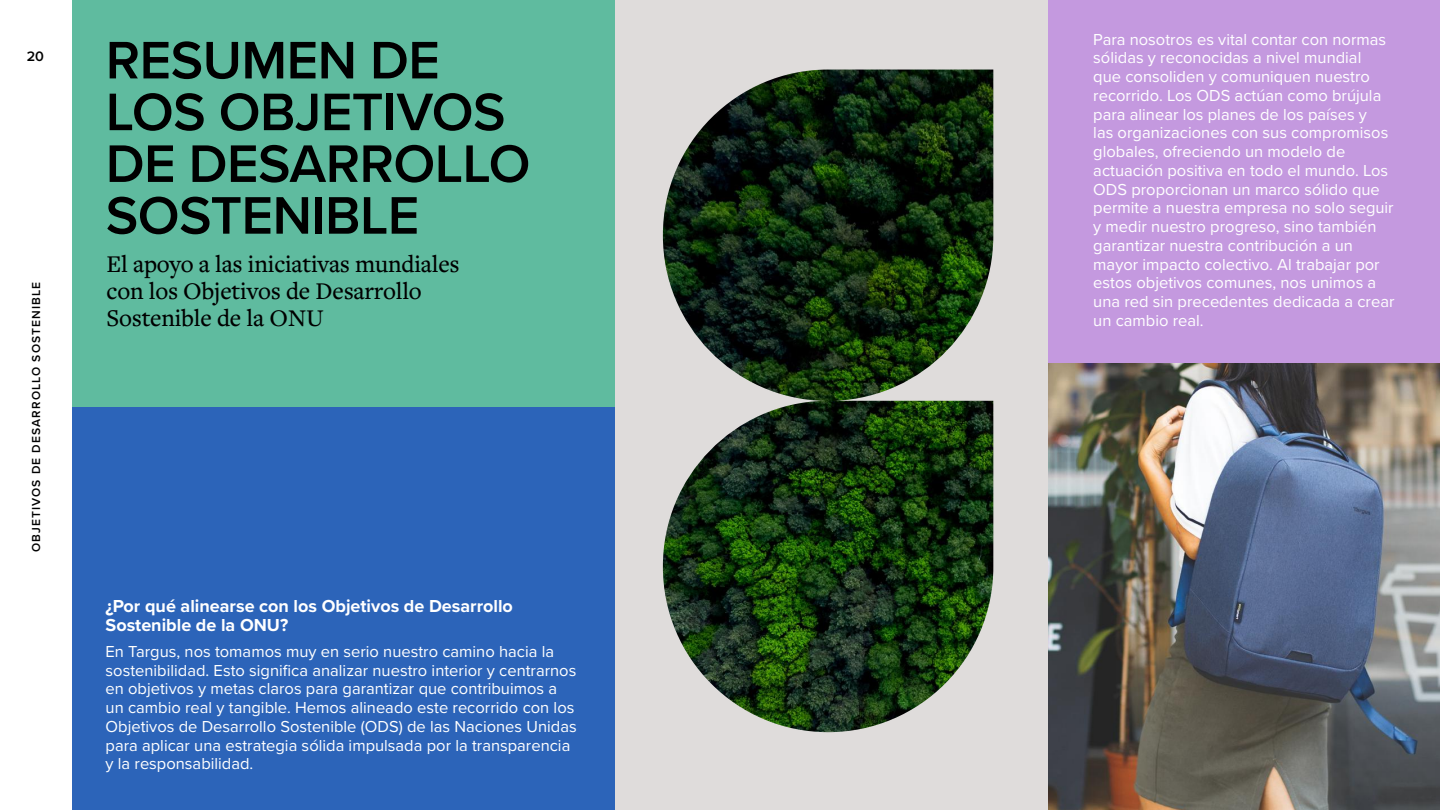
<style>
.page{position:relative;width:1440px;height:810px;background:#fff}
.page>*{position:absolute;margin:0;border:0;box-sizing:border-box;transform-origin:0 0}
.t1{font:600 54.75px/51.8px "Proxima Nova";letter-spacing:-.01em;color:#000}
.t2{font:500 24.9px/27px "Freight Text Pro";letter-spacing:-.01em;color:#000}
.t3{font:700 18px/18.8px "Proxima Nova";color:#fff}
.t4{font:16.5px/18.8px "Proxima Nova";color:#fff}
.t5{font:600 14.25px "Proxima Nova";color:#000}
.t6{font:600 12px "Proxima Nova";letter-spacing:.09em;color:#000}
</style>
<div class="page">
<div style="left:614px;top:0;width:436px;height:810px;background:#dfdcdb"></div>
<div style="left:72px;top:404px;width:542px;height:406px;background:#2c64b9"></div>
<div style="left:1048px;top:0;width:392px;height:810px;background:#c499df"></div>
<img style="left:1048px;top:363px;width:392px;height:447px">
<div style="left:72px;top:0;width:542px;height:406px;background:#5fbb9f"></div>
<img style="left:663px;top:70px;width:330px;height:662px">
<p class="t5" style="left:27px;top:45px;width:19px">20</p>
<h1 class="t1" style="left:106px;top:33px;width:426px">RESUMEN DE<br>LOS OBJETIVOS<br>DE DESARROLLO<br>SOSTENIBLE</h1>
<p class="t6" style="left:27px;top:552px;width:271px;rotate:-90deg">OBJETIVOS DE DESARROLLO SOSTENIBLE</p>
<h2 class="t2" style="left:107px;top:249px;width:355px">El apoyo a las iniciativas mundiales con los Objetivos de Desarrollo<br>Sostenible de la ONU</h2>
<p class="t3" style="left:106px;top:596px;width:409px">¿Por qué alinearse con los Objetivos de Desarrollo<br>Sostenible de la ONU?</p>
<p class="t4" style="left:106px;top:641px;width:473px">En Targus, nos tomamos muy en serio nuestro camino hacia la sostenibilidad. Esto significa analizar nuestro interior y centrarnos en objetivos y metas claros para garantizar que contribuimos a un cambio real y tangible. Hemos alineado este recorrido con los Objetivos de Desarrollo Sostenible (ODS) de las Naciones Unidas para aplicar una estrategia sólida impulsada por la transparencia y la responsabilidad.</p>
<p class="t4" style="left:1093px;top:29px;width:303px">Para nosotros es vital contar con normas sólidas y reconocidas a nivel mundial<br>que consoliden y comuniquen nuestro recorrido. Los ODS actúan como brújula para alinear los planes de los países y<br>las organizaciones con sus compromisos globales, ofreciendo un modelo de actuación positiva en todo el mundo. Los ODS proporcionan un marco sólido que permite a nuestra empresa no solo seguir y medir nuestro progreso, sino también garantizar nuestra contribución a un mayor impacto colectivo. Al trabajar por estos objetivos comunes, nos unimos a una red sin precedentes dedicada a crear un cambio real.</p>
</div>
